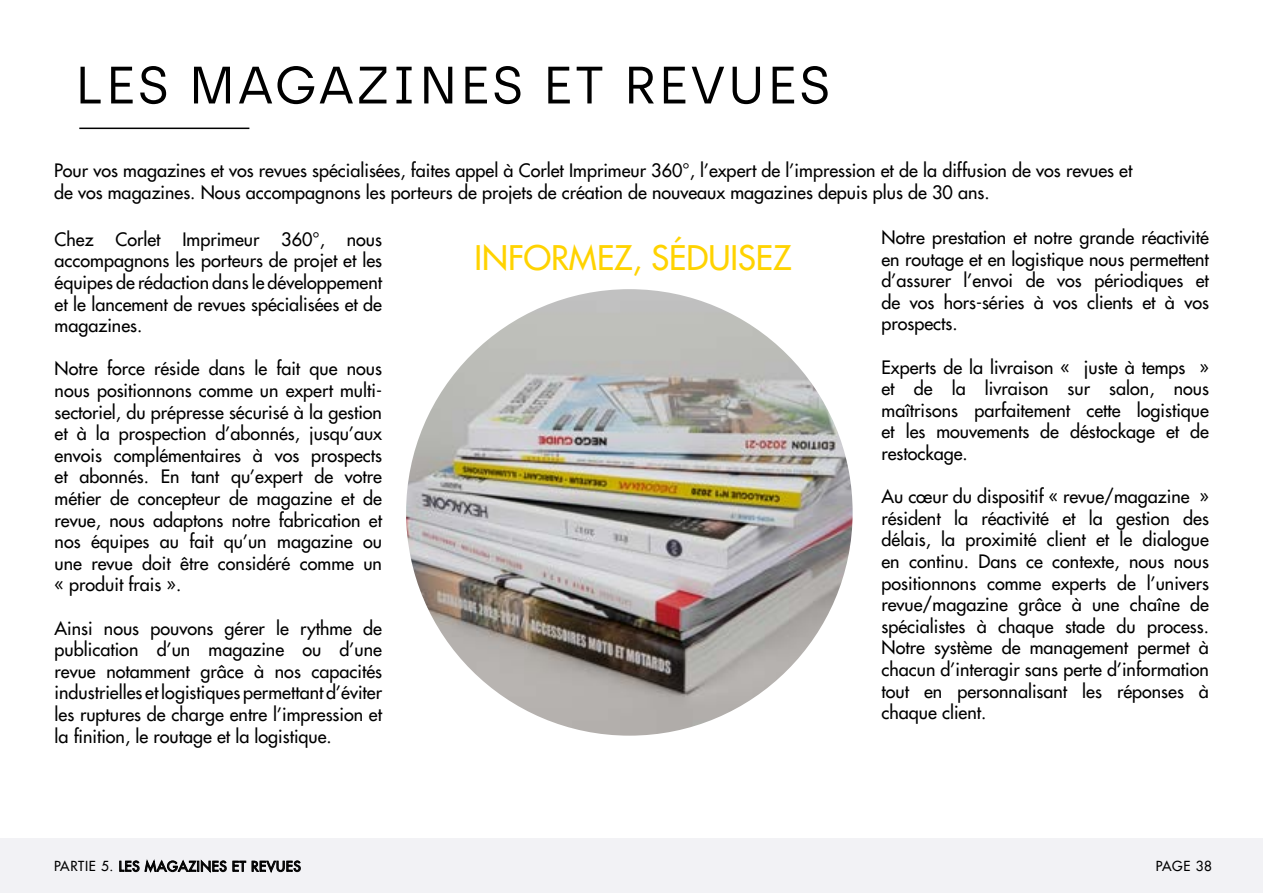
<style>
.page{position:relative;width:1263px;height:893px;background:#fff}
.page>*{position:absolute;margin:0;border:0;box-sizing:border-box;transform-origin:0 0}
.t1{font:52.5px "Archia";letter-spacing:.05em;color:#000}
.t2{font:33px "Futura LT";color:#ffd300}
.t3{font:18px/21.6px "Futura LT";color:#000;text-align:justify}
.t4{font:13.5px "Futura LT";letter-spacing:.05em;color:#000}
</style>
<div class="page">
<hr style="left:79px;top:128px;width:170px;height:1px;background:#000">
<img style="left:406px;top:289px;width:447px;height:447px;border-radius:223px">
<div style="left:0;top:839px;width:1263px;height:54px;background:#f2f2f5"></div>
<h1 class="t1" style="left:75px;top:54px;width:756px">LES MAGAZINES ET REVUES</h1>
<p class="t3" style="left:54px;top:160px;width:1080px">Pour vos magazines et vos revues spécialisées, faites appel à Corlet Imprimeur 360°, l’expert de l’impression et de la diffusion de vos revues et de vos magazines. Nous accompagnons les porteurs de projets de création de nouveaux magazines depuis plus de 30 ans.</p>
<p class="t3" style="left:55px;top:228px;width:329px">Chez Corlet Imprimeur 360°, nous accompagnons les porteurs de projet et les équipes de rédaction dans le développement et le lancement de revues spécialisées et de magazines.</p>
<p class="t3" style="left:55px;top:358px;width:329px">Notre force réside dans le fait que nous nous positionnons comme un expert multi&shy;sectoriel, du prépresse sécurisé à la gestion et à la prospection d’abonnés, jusqu’aux envois complémentaires à vos prospects et abonnés. En tant qu’expert de votre métier de concepteur de magazine et de revue, nous adaptons notre fabrication et nos équipes au fait qu’un magazine ou une revue doit être considéré comme un « produit frais ».</p>
<p class="t3" style="left:55px;top:617px;width:329px">Ainsi nous pouvons gérer le rythme de publication d’un magazine ou d’une revue notamment grâce à nos capacités industrielles et logistiques permettant d’éviter les ruptures de charge entre l’impression et la finition, le routage et la logistique.</p>
<p class="t3" style="left:881px;top:226px;width:329px">Notre prestation et notre grande réactivité en routage et en logistique nous permettent d’assurer l’envoi de vos périodiques et de vos hors-séries à vos clients et à vos prospects.</p>
<p class="t3" style="left:881px;top:356px;width:329px">Experts de la livraison « juste à temps » et de la livraison sur salon, nous maîtrisons parfaitement cette logistique et les mouvements de déstockage et de restockage.</p>
<p class="t3" style="left:881px;top:486px;width:329px">Au cœur du dispositif « revue/magazine » résident la réactivité et la gestion des délais, la proximité client et le dialogue en continu. Dans ce contexte, nous nous positionnons comme experts de l’univers revue/magazine grâce à une chaîne de spécialistes à chaque stade du process.<br>Notre système de management permet à chacun d’interagir sans perte d’information tout en personnalisant les réponses à chaque client.</p>
<h2 class="t2" style="left:474px;top:237px;width:318px">INFORMEZ, SÉDUISEZ</h2>
<p class="t4" style="left:54px;top:858px;width:248px">PARTIE 5. LES MAGAZINES ET REVUES</p>
<p class="t4" style="left:1156px;top:858px;width:58px">PAGE 38</p>
</div>
